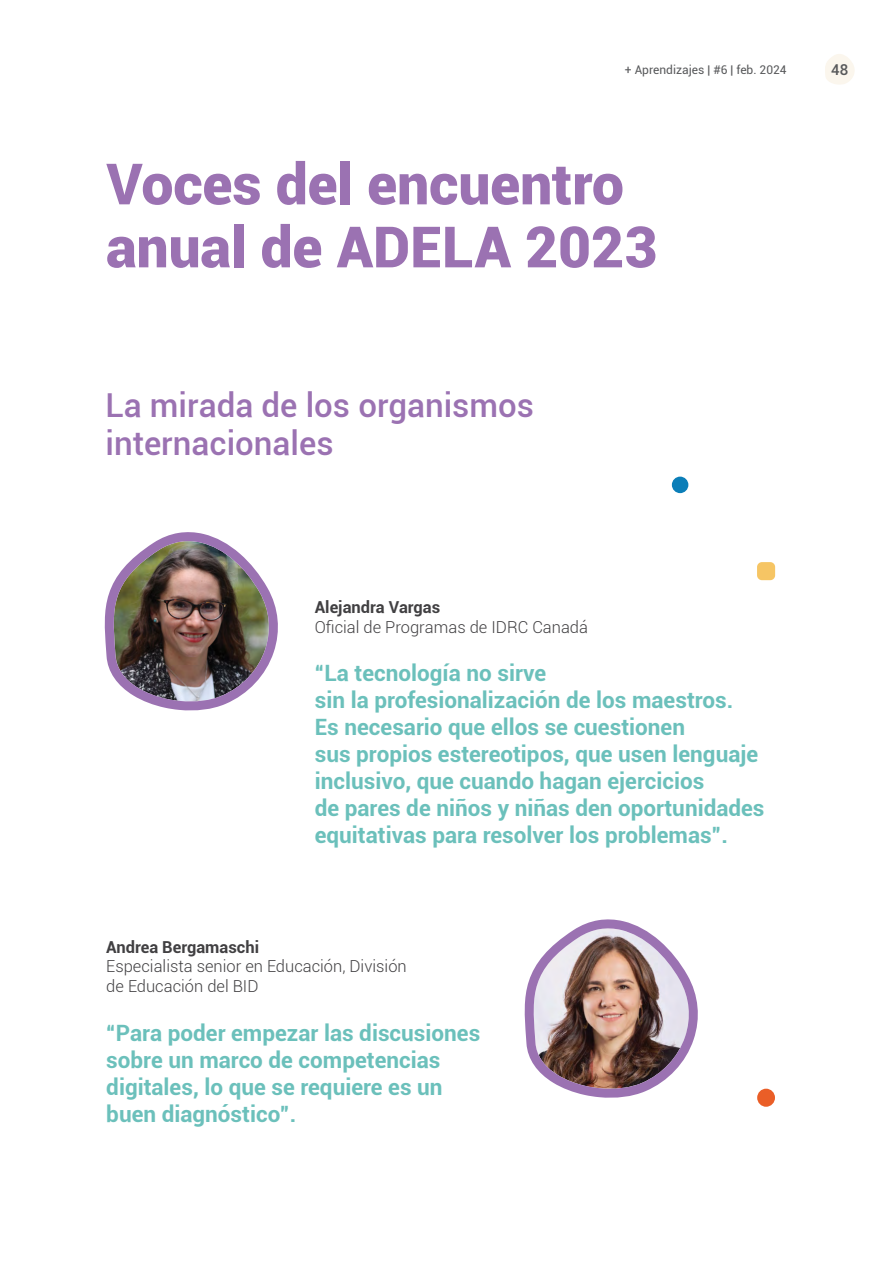
<style>
.page{position:relative;width:893px;height:1263px;background:#fff}
.page>*{position:absolute;margin:0;border:0;box-sizing:border-box;transform-origin:0 0}
.t1{font:900 57px/63px "Roboto";color:#9b72b2}
.t2{font:500 33px/37.5px "Roboto";color:#9b72b2}
.t3{font:700 22.5px/27px "Roboto";color:#6bc0bb}
.t4{font:300 16.5px/19.8px "Roboto";color:#414042}
.t5{font:700 16.5px "Roboto";color:#414042}
.t6{font:500 15px "Roboto";color:#58595b}
.t7{font:12px "Roboto";color:#58595b}
</style>
<div class="page">
<div style="left:672px;top:477px;width:16px;height:16px;background:#0b7eb8;border-radius:50%"></div>
<div style="left:757px;top:562px;width:18px;height:18px;background:#f6c564;border-radius:5px"></div>
<div style="left:757px;top:1089px;width:18px;height:18px;background:#ea5e27;border-radius:50%"></div>
<svg style="left:825px;top:54px;width:30px;height:31px"></svg>
<img style="left:104px;top:532px;width:174px;height:179px">
<img style="left:524px;top:919px;width:174px;height:179px">
<p class="t7" style="left:625px;top:61px;width:163px">+ Aprendizajes | #6 | feb. 2024</p>
<p class="t6" style="left:831px;top:59px;width:19px">48</p>
<h1 class="t1" style="left:106px;top:150px;width:552px">Voces del encuentro anual de ADELA 2023</h1>
<h2 class="t2" style="left:106px;top:386px;width:430px">La mirada de los organismos internacionales</h2>
<p class="t5" style="left:315px;top:595px;width:127px">Alejandra Vargas</p>
<p class="t4" style="left:315px;top:616px;width:275px">Oficial de Programas de IDRC Canadá</p>
<p class="t3" style="left:315px;top:658px;width:451px">“La tecnología no sirve<br>sin la profesionalización de los maestros.<br>Es necesario que ellos se cuestionen<br>sus propios estereotipos, que usen lenguaje inclusivo, que cuando hagan ejercicios<br>de pares de niños y niñas den oportunidades equitativas para resolver los problemas”.</p>
<p class="t5" style="left:106px;top:935px;width:154px">Andrea Bergamaschi</p>
<p class="t4" style="left:106px;top:956px;width:302px">Especialista senior en Educación, División de Educación del BID</p>
<p class="t3" style="left:106px;top:1018px;width:375px">“Para poder empezar las discusiones sobre un marco de competencias digitales, lo que se requiere es un buen diagnóstico”.</p>
</div>
